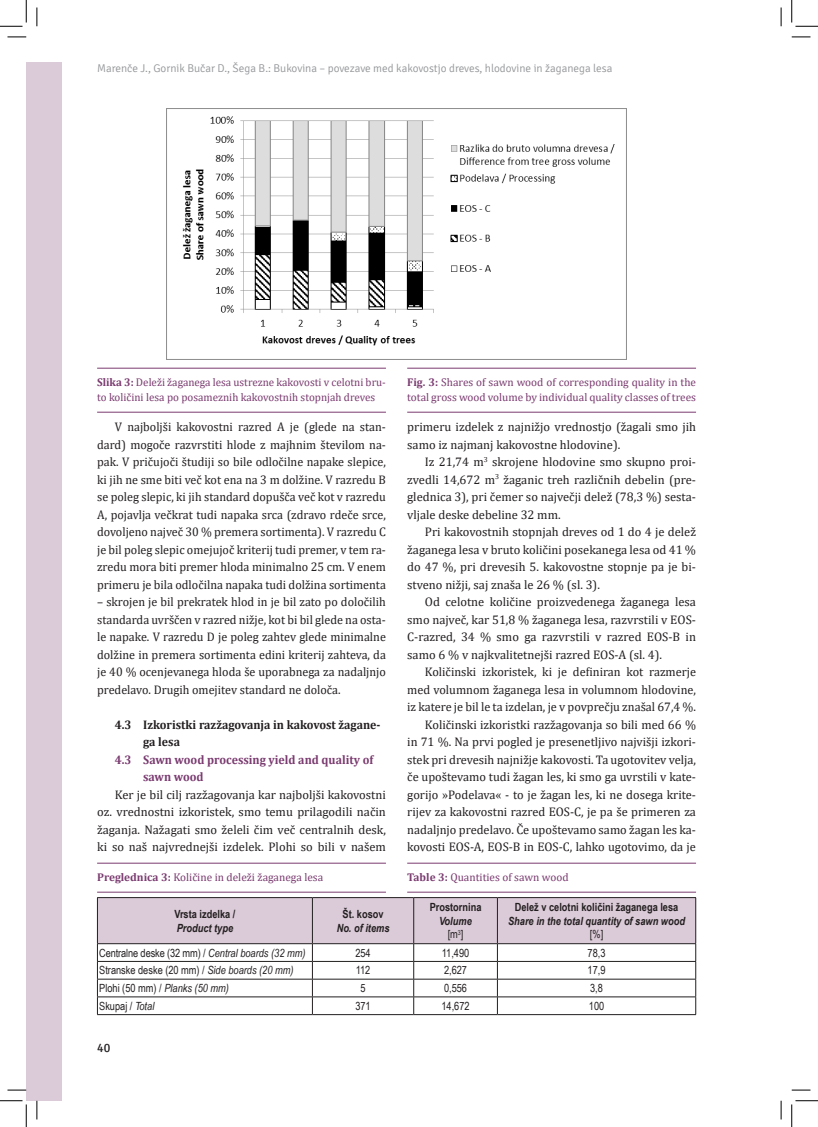
<style>
.page{position:relative;width:818px;height:1127px;background:#fff}
.page>*{position:absolute;margin:0;border:0;box-sizing:border-box;transform-origin:0 0}
.t1{font:12.5px/17.5px "Cambria";color:#231f20;text-align:justify}
.t2{font:700 12.5px/17.5px "Cambria";color:#231f20;scale:.95 1}
.t3{font:700 12.5px/17.5px "Cambria";color:#7a3b70;scale:.95 1}
.t4{font:12.5px "Signika";color:#231f20}
.t5{font:11.25px/15px "Cambria";color:#7a3b70}
.t6{font:11.25px "Arial Narrow";color:#231f20}
.t7{font:300 11.25px "Signika";color:#939598}
.t8{font:700 11.25px "Arial Narrow";color:#231f20}
.t9{font:italic 700 11.25px/13.5px "Arial Narrow";color:#231f20;text-align:center}
.s1{font-weight:700}
.s2{font-weight:400;font-style:normal}
.s3{font-style:italic}
</style>
<div class="page">
<div style="left:26px;top:62px;width:36px;height:1038px;background:#dbcad8"></div>
<hr style="left:97px;top:368px;width:289px;height:1px;background:#7a3b70">
<hr style="left:97px;top:412px;width:289px;height:1px;background:#7a3b70">
<hr style="left:407px;top:368px;width:289px;height:1px;background:#7a3b70">
<hr style="left:407px;top:412px;width:289px;height:1px;background:#7a3b70">
<hr style="left:97px;top:862px;width:289px;height:1px;background:#7a3b70">
<hr style="left:97px;top:891px;width:289px;height:1px;background:#7a3b70">
<hr style="left:407px;top:862px;width:289px;height:1px;background:#7a3b70">
<hr style="left:407px;top:891px;width:289px;height:1px;background:#7a3b70">
<img style="left:166px;top:109px;width:461px;height:250px">
<svg style="left:97px;top:897px;width:599px;height:117px"></svg>
<hr style="left:97px;top:1014px;width:215px;height:1px;background:#231f20">
<hr style="left:312px;top:1014px;width:102px;height:1px;background:#231f20">
<hr style="left:414px;top:1014px;width:83px;height:1px;background:#231f20">
<hr style="left:497px;top:1014px;width:199px;height:1px;background:#231f20">
<svg style="left:8px;top:36px;width:18px;height:2px"></svg>
<svg style="left:792px;top:36px;width:18px;height:2px"></svg>
<svg style="left:8px;top:1089px;width:18px;height:1px"></svg>
<svg style="left:792px;top:1089px;width:18px;height:1px"></svg>
<svg style="left:36px;top:8px;width:2px;height:18px"></svg>
<svg style="left:36px;top:1100px;width:2px;height:19px"></svg>
<svg style="left:780px;top:8px;width:2px;height:18px"></svg>
<svg style="left:780px;top:1100px;width:2px;height:19px"></svg>
<svg style="left:0;top:0;width:27px;height:27px"></svg>
<svg style="left:0;top:1100px;width:27px;height:26px"></svg>
<svg style="left:791px;top:0;width:27px;height:27px"></svg>
<svg style="left:791px;top:1100px;width:27px;height:26px"></svg>
<p class="t7" style="left:97px;top:62px;width:517px">Marenče J., Gornik Bučar D., Šega B.: Bukovina – povezave med kakovostjo dreves, hlodovine in žaganega lesa</p>
<p class="t5" style="left:97px;top:374px;width:290px"><span class="s1">Slika 3:</span> Deleži žaganega lesa ustrezne kakovosti v celotni bru&shy;to količini lesa po posameznih kakovostnih stopnjah dreves</p>
<p class="t5" style="left:407px;top:374px;width:290px"><span class="s1">Fig. 3:</span> Shares of sawn wood of corresponding quality in the total gross wood volume by individual quality classes of trees</p>
<p class="t1" style="left:97px;top:417px;width:290px;text-indent:18px">V najboljši kakovostni razred A je (glede na stan&shy;dard) mogoče razvrstiti hlode z majhnim številom na&shy;pak. V pričujoči študiji so bile odločilne napake slepice, ki jih ne sme biti več kot ena na 3 m dolžine. V razredu B se poleg slepic, ki jih standard dopušča več kot v razredu A, pojavlja večkrat tudi napaka srca (zdravo rdeče srce, dovoljeno največ 30 % premera sortimenta). V razredu C je bil poleg slepic omejujoč kriterij tudi premer, v tem ra&shy;zredu mora biti premer hloda minimalno 25 cm. V enem primeru je bila odločilna napaka tudi dolžina sortimenta</p>
<p class="t1" style="left:97px;top:592px;width:290px">– skrojen je bil prekratek hlod in je bil zato po določilih standarda uvrščen v razred nižje, kot bi bil glede na osta&shy;le napake. V razredu D je poleg zahtev glede minimalne dolžine in premera sortimenta edini kriterij zahteva, da je 40 % ocenjevanega hloda še uporabnega za nadaljnjo predelavo. Drugih omejitev standard ne določa.</p>
<p class="t2" style="left:143px;top:715px;width:251px;text-indent:-28px">4.3 Izkoristki razžagovanja in kakovost žagane&shy;ga lesa</p>
<p class="t3" style="left:143px;top:750px;width:244px;text-indent:-28px">4.3 Sawn wood processing yield and quality of sawn wood</p>
<p class="t1" style="left:97px;top:785px;width:290px;text-indent:18px">Ker je bil cilj razžagovanja kar najboljši kakovostni oz. vrednostni izkoristek, smo temu prilagodili način žaganja. Nažagati smo želeli čim več centralnih desk, ki so naš najvrednejši izdelek. Plohi so bili v našem</p>
<p class="t1" style="left:407px;top:417px;width:290px">primeru izdelek z najnižjo vrednostjo (žagali smo jih samo iz najmanj kakovostne hlodovine).</p>
<p class="t1" style="left:407px;top:452px;width:290px;text-indent:18px">Iz 21,74 m<sup>3</sup> skrojene hlodovine smo skupno proi&shy;zvedli 14,672 m<sup>3</sup> žaganic treh različnih debelin (pre&shy;glednica 3), pri čemer so največji delež (78,3 %) sesta&shy;vljale deske debeline 32 mm.</p>
<p class="t1" style="left:407px;top:522px;width:290px;text-indent:18px">Pri kakovostnih stopnjah dreves od 1 do 4 je delež žaganega lesa v bruto količini posekanega lesa od 41 % do 47 %, pri drevesih 5. kakovostne stopnje pa je bi&shy;stveno nižji, saj znaša le 26 % (sl. 3).</p>
<p class="t1" style="left:407px;top:592px;width:290px;text-indent:18px">Od celotne količine proizvedenega žaganega lesa smo največ, kar 51,8 % žaganega lesa, razvrstili v EOS-C-razred, 34 % smo ga razvrstili v razred EOS-B in samo 6 % v najkvalitetnejši razred EOS-A (sl. 4).</p>
<p class="t1" style="left:407px;top:662px;width:290px;text-align:right">Količinski izkoristek, ki je definiran kot razmerje med volumnom žaganega lesa in volumnom hlodovine, iz katere je bil le ta izdelan, je v povprečju znašal 67,4 %.<br>Količinski izkoristki razžagovanja so bili med 66 %<br>in 71 %. Na prvi pogled je presenetljivo najvišji izkori&shy;stek pri drevesih najnižje kakovosti. Ta ugotovitev velja, če upoštevamo tudi žagan les, ki smo ga uvrstili v kate&shy;gorijo »Podelava« - to je žagan les, ki ne dosega krite&shy;rijev za kakovostni razred EOS-C, je pa še primeren za nadaljnjo predelavo. Če upoštevamo samo žagan les ka&shy;kovosti EOS-A, EOS-B in EOS-C, lahko ugotovimo, da je</p>
<p class="t5" style="left:97px;top:869px;width:228px"><span class="s1">Preglednica 3:</span> Količine in deleži žaganega lesa</p>
<p class="t5" style="left:407px;top:869px;width:163px"><span class="s1">Table 3:</span> Quantities of sawn wood</p>
<p class="t8" style="left:174px;top:907px;width:63px">Vrsta izdelka /</p>
<p class="t9" style="left:177px;top:920px;width:58px">Product type</p>
<p class="t8" style="left:515px;top:900px;width:165px">Delež v celotni količini žaganega lesa</p>
<p class="t9" style="left:508px;top:913px;width:178px">Share in the total quantity of sawn wood</p>
<p class="t6" style="left:590px;top:927px;width:15px">[%]</p>
<p class="t8" style="left:430px;top:900px;width:53px">Prostornina</p>
<p class="t9" style="left:439px;top:913px;width:34px">Volume <span class="s2">[m</span><sup>3</sup><span class="s2">]</span></p>
<p class="t8" style="left:343px;top:907px;width:43px">Št. kosov</p>
<p class="t9" style="left:337px;top:920px;width:54px">No. of items</p>
<p class="t6" style="left:99px;top:945px;width:208px">Centralne deske (32 mm) / <span class="s3">Central boards (32 mm)</span></p>
<p class="t6" style="left:355px;top:945px;width:17px">254</p>
<p class="t6" style="left:442px;top:945px;width:29px">11,490</p>
<p class="t6" style="left:588px;top:945px;width:19px">78,3</p>
<p class="t6" style="left:99px;top:963px;width:196px">Stranske deske (20 mm) / <span class="s3">Side boards (20 mm)</span></p>
<p class="t6" style="left:356px;top:963px;width:16px">112</p>
<p class="t6" style="left:444px;top:963px;width:25px">2,627</p>
<p class="t6" style="left:588px;top:963px;width:19px">17,9</p>
<p class="t6" style="left:99px;top:981px;width:131px">Plohi (50 mm) / <span class="s3">Planks (50 mm)</span></p>
<p class="t6" style="left:360px;top:981px;width:7px">5</p>
<p class="t6" style="left:444px;top:981px;width:25px">0,556</p>
<p class="t6" style="left:590px;top:981px;width:14px">3,8</p>
<p class="t6" style="left:99px;top:999px;width:57px">Skupaj / <span class="s3">Total</span></p>
<p class="t6" style="left:355px;top:999px;width:17px">371</p>
<p class="t6" style="left:441px;top:999px;width:30px">14,672</p>
<p class="t6" style="left:589px;top:999px;width:17px">100</p>
<p class="t4" style="left:97px;top:1040px;width:15px">40</p>
</div>
